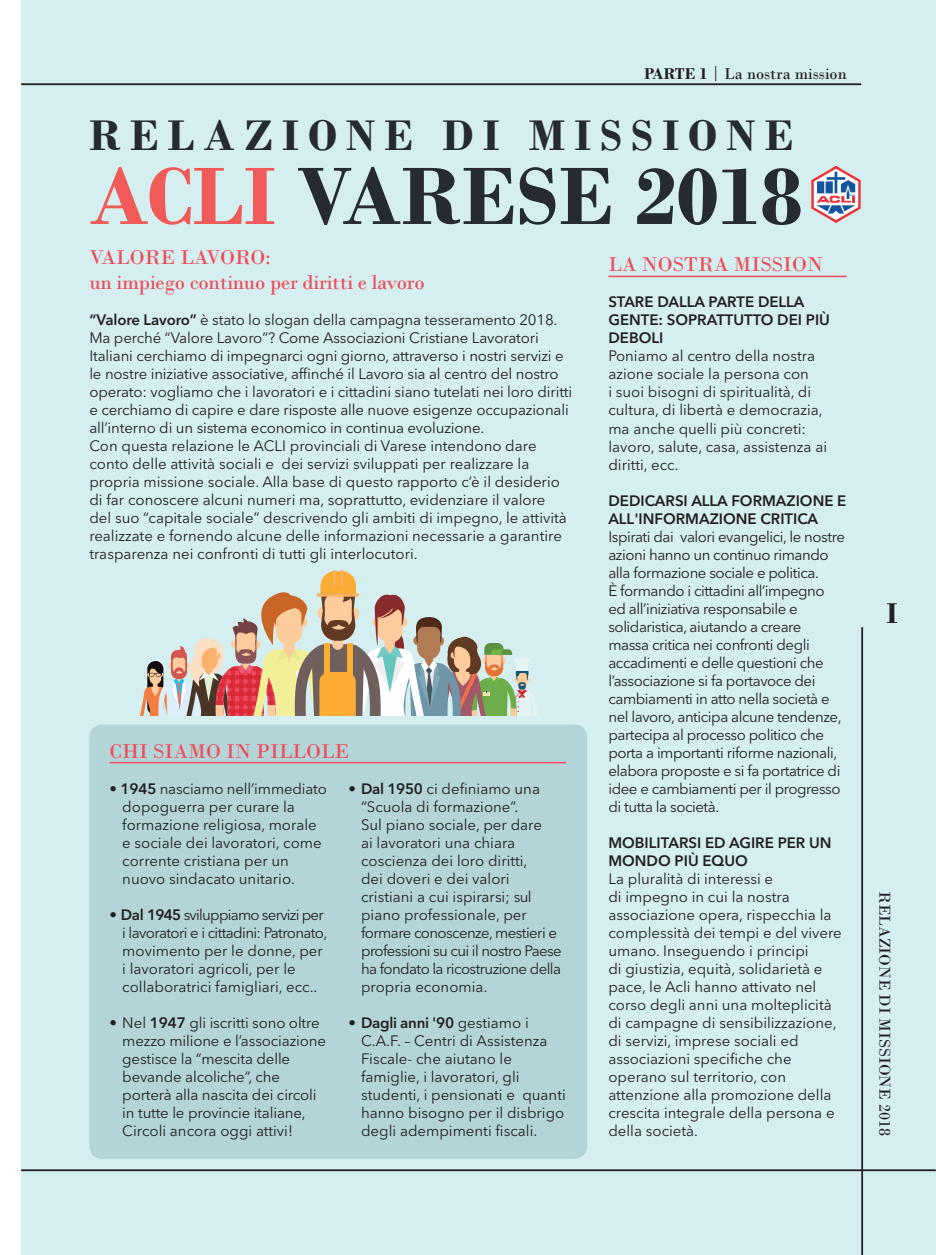
<style>
.page{position:relative;width:936px;height:1255px;background:#fff}
.page>*{position:absolute;margin:0;border:0;box-sizing:border-box;transform-origin:0 0}
.t1{font:700 85.5px "Bodoni";color:#262b33}
.t2{font:700 45px "Bodoni";letter-spacing:.2em;color:#262b33}
.t3{font:700 30px "Bodoni";color:#231f20}
.t4{font:21px/25.2px "Bodoni";letter-spacing:-.01em;color:#ef4b5a}
.t5{font:16.5px "Bodoni";color:#231f20}
.t6{font:15px/18px "Avenir Next LT Pro";color:#231f20}
.t7{font:15px/18px "Avenir Next LT Pro";letter-spacing:-.03em;color:#231f20}
.t8{font:600 15px/18px "Avenir Next LT Pro";color:#231f20}
.s1{font-weight:700}
.s2{color:#f05a58}
.s3{font-weight:600}
</style>
<div class="page">
<div style="left:21px;top:0;width:914px;height:1254px;background:#d5eff0"></div>
<hr style="left:861px;top:627px;width:2px;height:627px;background:#231f20">
<hr style="left:21px;top:1169px;width:914px;height:1px;background:#231f20">
<hr style="left:21px;top:84px;width:840px;height:1px;background:#231f20">
<div style="left:89px;top:724px;width:498px;height:434px;background:#b4d5d8;border-radius:13px"></div>
<hr style="left:109px;top:761px;width:457px;height:2px;background:#ef4b5a">
<hr style="left:608px;top:276px;width:238px;height:1px;background:#ef4b5a">
<svg style="left:140px;top:570px;width:397px;height:146px"></svg>
<div style="left:347px;top:643px;width:6px;height:41px;background:#fbac33"></div>
<div style="left:324px;top:643px;width:6px;height:41px;background:#fbac33"></div>
<svg style="left:811px;top:166px;width:49px;height:57px"></svg>
<p class="t5" style="left:644px;top:63px;width:203px"><span class="s1">PARTE 1</span> | La nostra mission</p>
<h2 class="t2" style="left:89px;top:109px;width:705px">RELAZIONE DI MISSIONE</h2>
<h1 class="t1" style="left:89px;top:145px;width:714px"><span class="s2">ACLI</span> VARESE 2018</h1>
<h3 class="t4" style="left:89px;top:245px;width:337px">VALORE LAVORO:<br>un impiego continuo per diritti e lavoro</h3>
<p class="t6" style="left:89px;top:311px;width:484px"><span class="s3">“VALORE LAVORO”</span> è stato lo slogan della campagna tesseramento 2018.<br>Ma perché “Valore Lavoro”? Come Associazioni Cristiane Lavoratori Italiani cerchiamo di impegnarci ogni giorno, attraverso i nostri servizi e le nostre iniziative associative, affinché il Lavoro sia al centro del nostro operato: vogliamo che i lavoratori e i cittadini siano tutelati nei loro diritti e cerchiamo di capire e dare risposte alle nuove esigenze occupazionali all’interno di un sistema economico in continua evoluzione.<br>Con questa relazione le ACLI provinciali di Varese intendono dare conto delle attività sociali e dei servizi sviluppati per realizzare la propria missione sociale. Alla base di questo rapporto c’è il desiderio di far conoscere alcuni numeri ma, soprattutto, evidenziare il valore<br>del suo “capitale sociale” descrivendo gli ambiti di impegno, le attività realizzate e fornendo alcune delle informazioni necessarie a garantire trasparenza nei confronti di tutti gli interlocutori.</p>
<h3 class="t4" style="left:109px;top:738px;width:241px">CHI SIAMO IN PILLOLE</h3>
<p class="t6" style="left:122px;top:779px;width:206px;text-indent:-13px">• <span class="s3">1945</span> nasciamo nell’immediato dopoguerra per curare la formazione religiosa, morale e sociale dei lavoratori, come corrente cristiana per un nuovo sindacato unitario.</p>
<p class="t6" style="left:122px;top:905px;width:206px;text-indent:-13px">• <span class="s3">DAL 1945</span> sviluppiamo servizi per i lavoratori e i cittadini: Patronato, movimento per le donne, per i lavoratori agricoli, per le collaboratrici famigliari, ecc..</p>
<p class="t6" style="left:122px;top:1013px;width:205px;text-indent:-13px">• Nel <span class="s3">1947</span> gli iscritti sono oltre mezzo milione e l’associazione gestisce la “mescita delle bevande alcoliche”, che porterà alla nascita dei circoli in tutte le provincie italiane,<br>Circoli ancora oggi attivi!</p>
<p class="t6" style="left:361px;top:779px;width:202px;text-indent:-13px">• <span class="s3">DAL 1950</span> ci definiamo una “Scuola di formazione”.<br>Sul piano sociale, per dare<br>ai lavoratori una chiara coscienza dei loro diritti,<br>dei doveri e dei valori cristiani a cui ispirarsi; sul piano professionale, per formare conoscenze, mestieri e professioni su cui il nostro Paese ha fondato la ricostruzione della propria economia.</p>
<p class="t6" style="left:361px;top:1013px;width:206px;text-indent:-13px">• <span class="s3">DAGLI ANNI '90</span> gestiamo i<br>C.A.F. – Centri di Assistenza<br>Fiscale- che aiutano le famiglie, i lavoratori, gli studenti, i pensionati e quanti hanno bisogno per il disbrigo degli adempimenti fiscali.</p>
<h3 class="t4" style="left:608px;top:252px;width:49px">La nos</h3>
<h3 class="t4" style="left:684px;top:252px;width:64px">tra mission</h3>
<p class="t8" style="left:608px;top:293px;width:223px">STARE DALLA PARTE DELLA<br>GENTE: SOPRATTUTTO DEI PIÙ<br>DEBOLI</p>
<p class="t6" style="left:608px;top:347px;width:220px">Poniamo al centro della nostra azione sociale la persona con<br>i suoi bisogni di spiritualità, di cultura, di libertà e democrazia, ma anche quelli più concreti: lavoro, salute, casa, assistenza ai diritti, ecc.</p>
<p class="t8" style="left:608px;top:491px;width:239px">DEDICARSI ALLA FORMAZIONE E<br>ALL'INFORMAZIONE CRITICA</p>
<p class="t7" style="left:608px;top:527px;width:238px">Ispirati dai valori evangelici, le nostre azioni hanno un continuo rimando alla formazione sociale e politica.<br>È formando i cittadini all’impegno ed all’iniziativa responsabile e solidaristica, aiutando a creare massa critica nei confronti degli accadimenti e delle questioni che l’associazione si fa portavoce dei cambiamenti in atto nella società e nel lavoro, anticipa alcune tendenze, partecipa al processo politico che porta a importanti riforme nazionali, elabora proposte e si fa portatrice di idee e cambiamenti per il progresso di tutta la società.</p>
<p class="t8" style="left:608px;top:833px;width:11px">MOBI</p>
<p class="t8" style="left:649px;top:833px;width:17px">LITAR</p>
<p class="t8" style="left:688px;top:833px;width:51px">SI ED AGIRE</p>
<p class="t8" style="left:777px;top:833px;width:10px">PER</p>
<p class="t8" style="left:809px;top:833px;width:12px">UN</p>
<p class="t8" style="left:608px;top:851px;width:13px">MON</p>
<p class="t8" style="left:646px;top:851px;width:37px">DO PIÙ</p>
<p class="t8" style="left:702px;top:851px;width:34px">EQUO</p>
<p class="t6" style="left:608px;top:869px;width:235px">La pluralità di interessi e<br>di impegno in cui la nostra associazione opera, rispecchia la complessità dei tempi e del vivere umano. Inseguendo i principi<br>di giustizia, equità, solidarietà e pace, le Acli hanno attivato nel corso degli anni una molteplicità di campagne di sensibilizzazione, di servizi, imprese sociali ed associazioni specifiche che operano sul territorio, con attenzione alla promozione della crescita integrale della persona e della società.</p>
<h3 class="t3" style="left:886px;top:595px;width:13px">I</h3>
<p class="t5" style="left:894px;top:891px;width:246px;rotate:90deg">RELAZIONE DI MISSIONE 2018</p>
</div>
